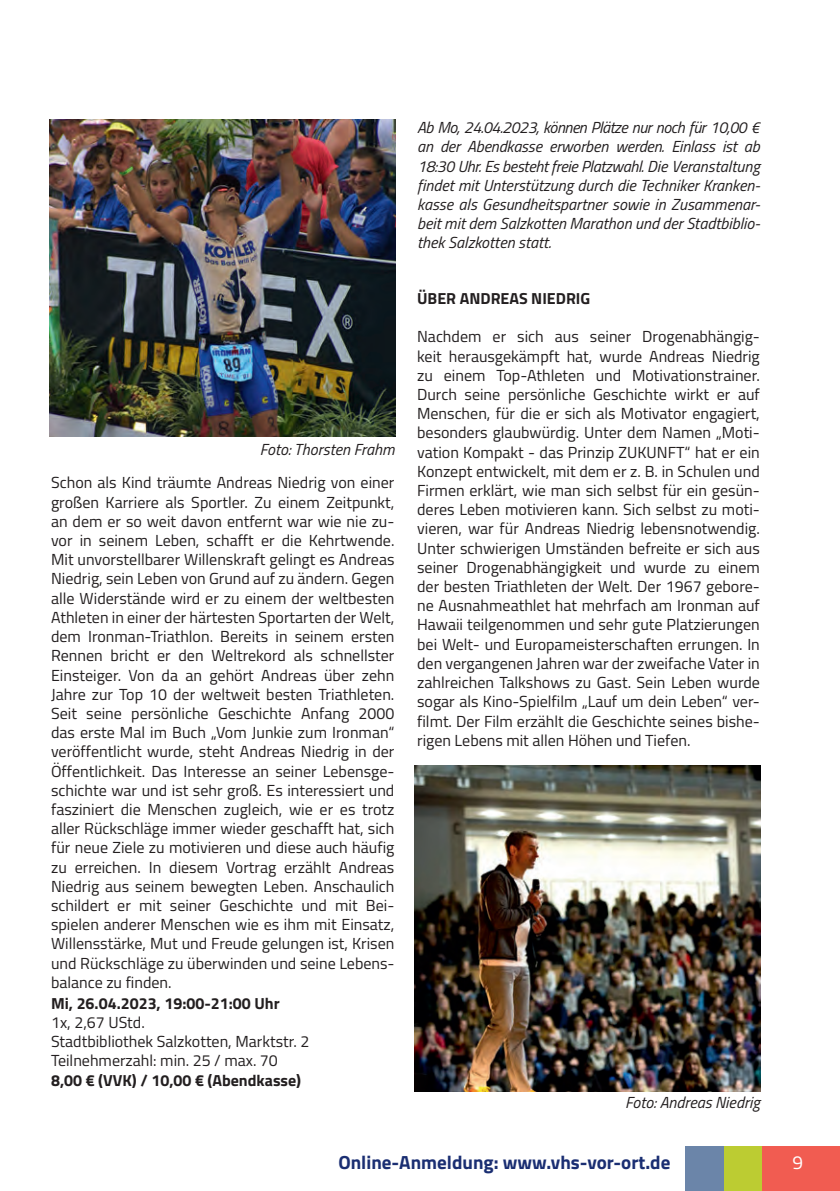
<style>
.page{position:relative;width:840px;height:1191px;background:#fff}
.page>*{position:absolute;margin:0;border:0;box-sizing:border-box;transform-origin:0 0}
.t1{font:700 19px "Titillium";color:#1a2e72}
.t2{font:19px "Titillium";color:#fff}
.t3{font:16px/19.2px "Titillium";color:#231f20;text-align:justify}
.t4{font:italic 16px/19.2px "Titillium";color:#231f20;text-align:justify}
.t5{font:700 16px "Titillium";color:#231f20}
</style>
<div class="page">
<div style="left:761px;top:1145px;width:78px;height:46px;background:#f15c51"></div>
<div style="left:723px;top:1145px;width:38px;height:46px;background:#bccc32"></div>
<div style="left:684px;top:1145px;width:39px;height:46px;background:#6b85a9"></div>
<img style="left:50px;top:119px;width:345px;height:318px">
<img style="left:414px;top:765px;width:346px;height:326px">
<p class="t4" style="left:259px;top:439px;width:136px">Foto: Thorsten Frahm</p>
<p class="t3" style="left:51px;top:472px;width:345px">Schon als Kind träumte Andreas Niedrig von einer großen Karriere als Sportler. Zu einem Zeitpunkt, an dem er so weit davon entfernt war wie nie zu&shy;vor in seinem Leben, schafft er die Kehrtwende.<br>Mit unvorstellbarer Willenskraft gelingt es Andreas Niedrig, sein Leben von Grund auf zu ändern. Gegen alle Widerstände wird er zu einem der weltbesten Athleten in einer der härtesten Sportarten der Welt, dem Ironman-Triathlon. Bereits in seinem ersten Rennen bricht er den Weltrekord als schnellster Einsteiger. Von da an gehört Andreas über zehn Jahre zur Top 10 der weltweit besten Triathleten.<br>Seit seine persönliche Geschichte Anfang 2000 das erste Mal im Buch „Vom Junkie zum Ironman“ veröffentlicht wurde, steht Andreas Niedrig in der Öffentlichkeit. Das Interesse an seiner Lebensge&shy;schichte war und ist sehr groß. Es interessiert und fasziniert die Menschen zugleich, wie er es trotz aller Rückschläge immer wieder geschafft hat, sich für neue Ziele zu motivieren und diese auch häufig zu erreichen. In diesem Vortrag erzählt Andreas Niedrig aus seinem bewegten Leben. Anschaulich schildert er mit seiner Geschichte und mit Bei&shy;spielen anderer Menschen wie es ihm mit Einsatz, Willensstärke, Mut und Freude gelungen ist, Krisen und Rückschläge zu überwinden und seine Lebens&shy;balance zu finden.</p>
<p class="t5" style="left:51px;top:991px;width:230px">Mi, 26.04.2023, 19:00-21:00 Uhr</p>
<p class="t3" style="left:51px;top:1012px;width:260px;text-align:left">1x, 2,67 UStd.<br>Stadtbibliothek Salzkotten, Marktstr. 2<br>Teilnehmerzahl: min. 25 / max. 70</p>
<p class="t5" style="left:51px;top:1067px;width:251px">8,00 € (VVK) / 10,00 € (Abendkasse)</p>
<p class="t4" style="left:417px;top:117px;width:344px">Ab Mo, 24.04.2023, können Plätze nur noch für 10,00 € an der Abendkasse erworben werden. Einlass ist ab 18:30 Uhr. Es besteht freie Platzwahl. Die Veranstaltung findet mit Unterstützung durch die Techniker Kranken&shy;kasse als Gesundheitspartner sowie in Zusammenar&shy;beit mit dem Salzkotten Marathon und der Stadtbiblio&shy;thek Salzkotten statt.</p>
<p class="t5" style="left:417px;top:286px;width:174px">ÜBER ANDREAS NIEDRIG</p>
<p class="t3" style="left:417px;top:326px;width:344px">Nachdem er sich aus seiner Drogenabhängig&shy;keit herausgekämpft hat, wurde Andreas Niedrig zu einem Top-Athleten und Motivationstrainer.<br>Durch seine persönliche Geschichte wirkt er auf Menschen, für die er sich als Motivator engagiert, besonders glaubwürdig. Unter dem Namen „Moti&shy;vation Kompakt - das Prinzip ZUKUNFT“ hat er ein Konzept entwickelt, mit dem er z. B. in Schulen und Firmen erklärt, wie man sich selbst für ein gesün&shy;deres Leben motivieren kann. Sich selbst zu moti&shy;vieren, war für Andreas Niedrig lebensnotwendig.<br>Unter schwierigen Umständen befreite er sich aus seiner Drogenabhängigkeit und wurde zu einem der besten Triathleten der Welt. Der 1967 gebore&shy;ne Ausnahmeathlet hat mehrfach am Ironman auf Hawaii teilgenommen und sehr gute Platzierungen bei Welt- und Europameisterschaften errungen. In den vergangenen Jahren war der zweifache Vater in zahlreichen Talkshows zu Gast. Sein Leben wurde sogar als Kino-Spielfilm „Lauf um dein Leben“ ver&shy;filmt. Der Film erzählt die Geschichte seines bishe&shy;rigen Lebens mit allen Höhen und Tiefen.</p>
<p class="t4" style="left:624px;top:1091px;width:136px">Foto: Andreas Niedrig</p>
<p class="t1" style="left:338px;top:1147px;width:333px">Online-Anmeldung: www.vhs-vor-ort.de</p>
<p class="t2" style="left:792px;top:1148px;width:12px">9</p>
</div>
